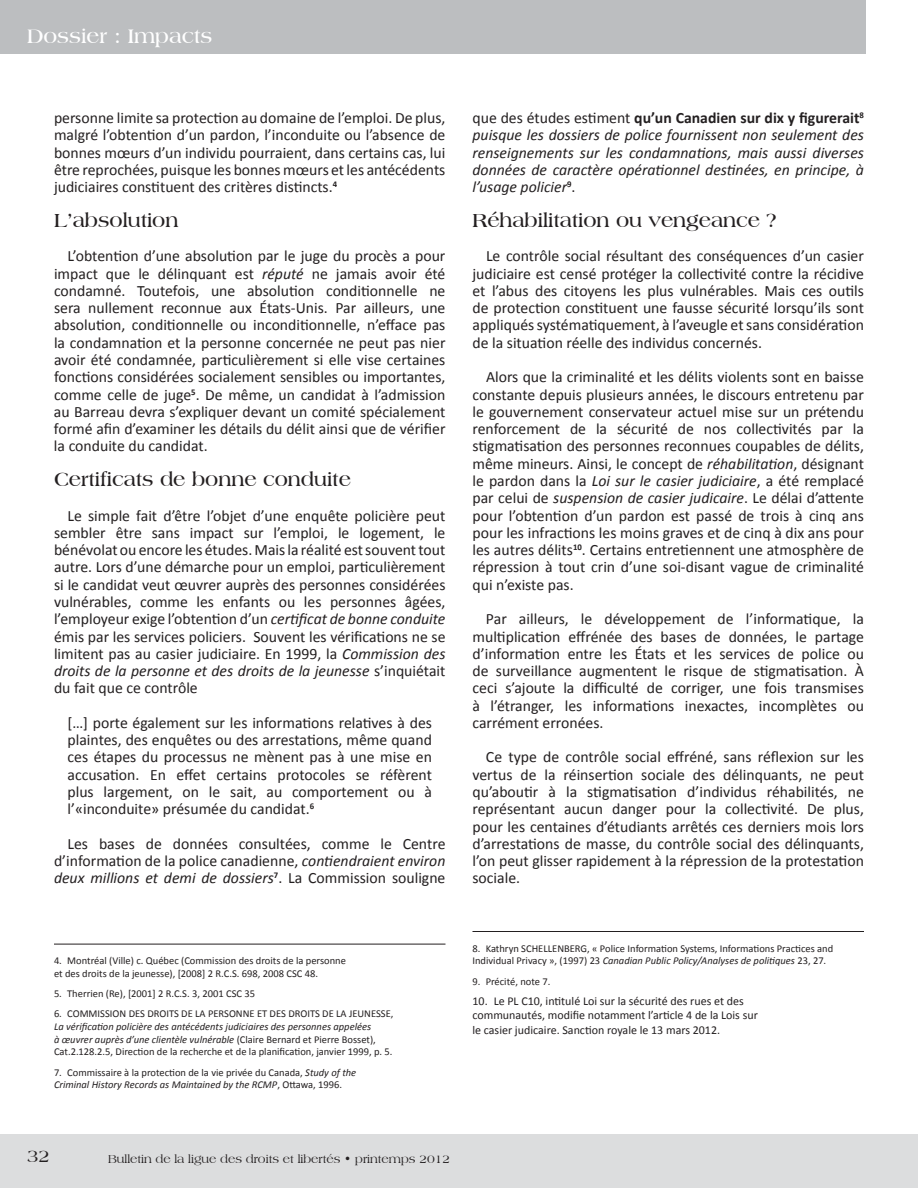
<style>
.page{position:relative;width:918px;height:1188px;background:#fff}
.page>*{position:absolute;margin:0;border:0;box-sizing:border-box;transform-origin:0 0}
.t1{font:700 21px "Americana BT";color:#fff}
.t2{font:700 20.25px "Americana BT";color:#231f20}
.t3{font:18px "Americana BT";color:#231f20}
.t4{font:15.75px/17.2px "Calibri";color:#231f20;text-align:justify}
.t5{font:italic 15.75px/17.2px "Calibri";color:#231f20;text-align:justify}
.t6{font:12px/14.4px "Calibri";color:#231f20}
.t7{font:12px "Americana BT";color:#231f20}
.t8{font:10.5px/12.6px "Calibri";color:#231f20}
.t9{font:italic 10.5px/12.6px "Calibri";color:#231f20}
.s1{font-style:italic}
.s2{font-style:normal}
.s3{font-weight:700;font-style:normal}
</style>
<div class="page">
<div style="left:0;top:0;width:865px;height:54px;background:#bcbec0"></div>
<div style="left:0;top:1134px;width:918px;height:54px;background:#dcddde"></div>
<hr style="left:54px;top:944px;width:392px;height:1px;background:#231f20">
<hr style="left:472px;top:931px;width:392px;height:1px;background:#231f20">
<h1 class="t1" style="left:27px;top:23px;width:187px">Dossier : Impacts</h1>
<p class="t4" style="left:54px;top:109px;width:393px">personne limite sa protection au domaine de l’emploi. De plus, malgré l’obtention d’un pardon, l’inconduite ou l’absence de bonnes mœurs d’un individu pourraient, dans certains cas, lui être reprochées, puisque les bonnes mœurs et les antécédents judiciaires constituent des critères distincts.<sup>4</sup></p>
<p class="t2" style="left:54px;top:208px;width:126px">L’absolution</p>
<p class="t4" style="left:54px;top:248px;width:393px;text-indent:14px">L’obtention d’une absolution par le juge du procès a pour impact que le délinquant est <span class="s1">réputé</span> ne jamais avoir été condamné. Toutefois, une absolution conditionnelle ne sera nullement reconnue aux États-Unis. Par ailleurs, une absolution, conditionnelle ou inconditionnelle, n’efface pas la condamnation et la personne concernée ne peut pas nier avoir été condamnée, particulièrement si elle vise certaines fonctions considérées socialement sensibles ou importantes, comme celle de juge<sup>5</sup>. De même, un candidat à l’admission au Barreau devra s’expliquer devant un comité spécialement formé afin d’examiner les détails du délit ainsi que de vérifier la conduite du candidat.</p>
<p class="t2" style="left:54px;top:467px;width:298px">Certificats de bonne conduite</p>
<p class="t4" style="left:54px;top:507px;width:393px;text-indent:13px">Le simple fait d’être l’objet d’une enquête policière peut sembler être sans impact sur l’emploi, le logement, le bénévolat ou encore les études. Mais la réalité est souvent tout autre. Lors d’une démarche pour un emploi, particulièrement si le candidat veut œuvrer auprès des personnes considérées vulnérables, comme les enfants ou les personnes âgées, l’employeur exige l’obtention d’un <span class="s1">certificat de bonne conduite </span>émis par les services policiers. Souvent les vérifications ne se limitent pas au casier judiciaire. En 1999, la <span class="s1">Commission des droits de la personne et des droits de la jeunesse</span> s’inquiétait du fait que ce contrôle</p>
<p class="t4" style="left:67px;top:714px;width:366px">[…] porte également sur les informations relatives à des plaintes, des enquêtes ou des arrestations, même quand ces étapes du processus ne mènent pas à une mise en accusation. En effet certains protocoles se réfèrent plus largement, on le sait, au comportement ou à l’«inconduite» présumée du candidat.<sup>6</sup></p>
<p class="t4" style="left:54px;top:835px;width:393px;text-indent:13px">Les bases de données consultées, comme le Centre d’information de la police canadienne, <span class="s1">contiendraient environ deux millions et demi de dossiers</span><sup>7</sup>. La Commission souligne</p>
<p class="t8" style="left:54px;top:955px;width:293px">4. Montréal (Ville) c. Québec (Commission des droits de la personne et des droits de la jeunesse), [2008] 2 R.C.S. 698, 2008 CSC 48.</p>
<p class="t8" style="left:54px;top:987px;width:203px">5. Therrien (Re), [2001] 2 R.C.S. 3, 2001 CSC 35</p>
<p class="t8" style="left:54px;top:1008px;width:341px">6. COMMISSION DES DROITS DE LA PERSONNE ET DES DROITS DE LA JEUNESSE,</p>
<p class="t9" style="left:54px;top:1020px;width:340px">La vérification policière des antécédents judiciaires des personnes appelées<br>à œuvrer auprès d’une clientèle vulnérable <span class="s2">(Claire Bernard et Pierre Bosset),<br>Cat.2.128.2.5, Direction de la recherche et de la planification, janvier 1999, p. 5.</span></p>
<p class="t8" style="left:54px;top:1066px;width:304px">7. Commissaire à la protection de la vie privée du Canada, <span class="s1">Study of the<br>Criminal History Records as Maintained by the RCMP</span>, Ottawa, 1996.</p>
<p class="t5" style="left:472px;top:109px;width:393px"><span class="s2">que des études estiment</span> <span class="s3">qu’un Canadien sur dix y figurerait</span><sup>8 </sup>puisque les dossiers de police fournissent non seulement des renseignements sur les condamnations, mais aussi diverses données de caractère opérationnel destinées, en principe, à l’usage policier<sup>9</sup><span class="s2">.</span></p>
<p class="t2" style="left:472px;top:208px;width:306px">Réhabilitation ou vengeance ?</p>
<p class="t4" style="left:473px;top:248px;width:393px;text-indent:13px">Le contrôle social résultant des conséquences d’un casier judiciaire est censé protéger la collectivité contre la récidive et l’abus des citoyens les plus vulnérables. Mais ces outils de protection constituent une fausse sécurité lorsqu’ils sont appliqués systématiquement, à l’aveugle et sans considération de la situation réelle des individus concernés.</p>
<p class="t4" style="left:472px;top:369px;width:393px;text-indent:14px">Alors que la criminalité et les délits violents sont en baisse constante depuis plusieurs années, le discours entretenu par le gouvernement conservateur actuel mise sur un prétendu renforcement de la sécurité de nos collectivités par la stigmatisation des personnes reconnues coupables de délits, même mineurs. Ainsi, le concept de <span class="s1">réhabilitation</span>, désignant le pardon dans la <span class="s1">Loi sur le casier judiciaire</span>, a été remplacé par celui de <span class="s1">suspension de casier judicaire</span>. Le délai d’attente pour l’obtention d’un pardon est passé de trois à cinq ans pour les infractions les moins graves et de cinq à dix ans pour les autres délits<sup>10</sup>. Certains entretiennent une atmosphère de répression à tout crin d’une soi-disant vague de criminalité qui n’existe pas.</p>
<p class="t4" style="left:472px;top:610px;width:393px;text-indent:13px">Par ailleurs, le développement de l’informatique, la multiplication effrénée des bases de données, le partage d’information entre les États et les services de police ou de surveillance augmentent le risque de stigmatisation. À ceci s’ajoute la difficulté de corriger, une fois transmises à l’étranger, les informations inexactes, incomplètes ou carrément erronées.</p>
<p class="t4" style="left:472px;top:749px;width:393px;text-indent:13px">Ce type de contrôle social effréné, sans réflexion sur les vertus de la réinsertion sociale des délinquants, ne peut qu’aboutir à la stigmatisation d’individus réhabilités, ne représentant aucun danger pour la collectivité. De plus, pour les centaines d’étudiants arrêtés ces derniers mois lors d’arrestations de masse, du contrôle social des délinquants, l’on peut glisser rapidement à la répression de la protestation sociale.</p>
<p class="t8" style="left:472px;top:942px;width:362px">8. Kathryn SCHELLENBERG, « Police Information Systems, Informations Practices and<br>Individual Privacy », (1997) 23 <span class="s1">Canadian Public Policy/Analyses de politiques</span> 23, 27.</p>
<p class="t8" style="left:472px;top:975px;width:79px">9. Précité, note 7.</p>
<p class="t6" style="left:472px;top:994px;width:287px">10. Le PL C10, intitulé Loi sur la sécurité des rues et des communautés, modifie notamment l’article 4 de la Lois sur le casier judicaire. Sanction royale le 13 mars 2012.</p>
<p class="t3" style="left:27px;top:1145px;width:25px">32</p>
<p class="t7" style="left:108px;top:1152px;width:344px">Bulletin de la ligue des droits et libertés • printemps 2012</p>
</div>
